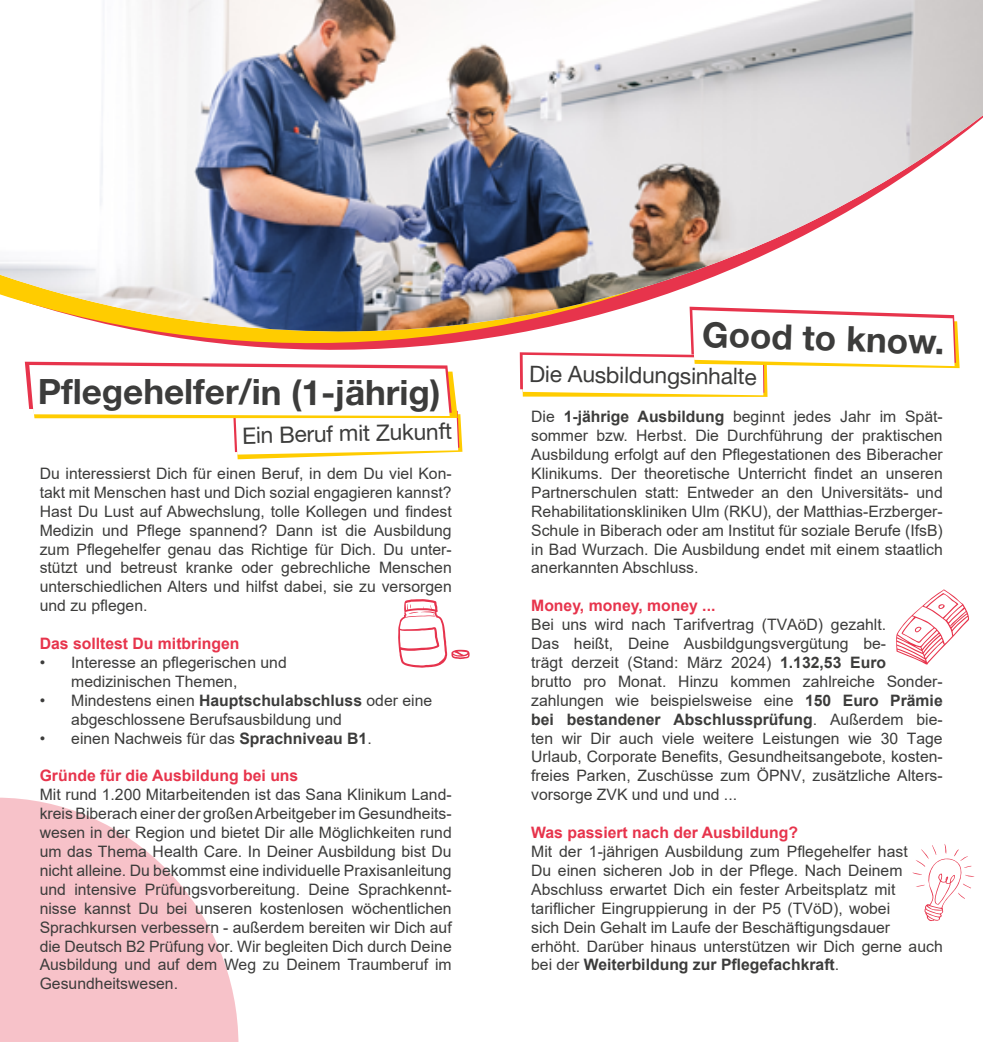
<style>
.page{position:relative;width:983px;height:1042px;background:#fff}
.page>*{position:absolute;margin:0;border:0;box-sizing:border-box;transform-origin:0 0}
.t1{font:700 35px "Helvetica Neue LT Pro";letter-spacing:-.005em;color:#3c3c3b}
.t2{font:22.75px "Helvetica Neue LT Pro";color:#3c3c3b}
.t3{font:15.75px/18.9px "Arial";color:#3c3c3b}
.t4{font:700 15.75px "Arial";color:#e7344c}
.s1{font-weight:700}
</style>
<div class="page">
<svg style="left:0;top:797px;width:239px;height:245px"></svg>
<svg style="left:896px;top:589px;width:73px;height:75px"></svg>
<svg style="left:912px;top:844px;width:62px;height:77px"></svg>
<svg style="left:398px;top:599px;width:72px;height:69px"></svg>
<svg style="left:27px;top:390px;width:741px;height:70px"></svg>
<img style="left:0;top:0;width:982px;height:390px">
<h1 class="t1" style="left:38px;top:370px;width:404px">Pflegehelfer/in (1-jährig)</h1>
<h2 class="t2" style="left:242px;top:421px;width:211px;rotate:-1deg">Ein Beruf mit Zukunft</h2>
<p class="t3" style="left:40px;top:464px;width:413px;text-align:justify">Du interessierst Dich für einen Beruf, in dem Du viel Kon&shy;takt mit Menschen hast und Dich sozial engagieren kannst?<br>Hast Du Lust auf Abwechslung, tolle Kollegen und findest Medizin und Pflege spannend? Dann ist die Ausbildung zum Pflegehelfer genau das Richtige für Dich. Du unter&shy;stützt und betreust kranke oder gebrechliche Menschen unterschiedlichen Alters und hilfst dabei, sie zu versorgen und zu pflegen.</p>
<p class="t4" style="left:40px;top:632px;width:201px">Das solltest Du mitbringen</p>
<p class="t3" style="left:71px;top:653px;width:217px;text-indent:-32px">• Interesse an pflegerischen und medizinischen Themen,</p>
<p class="t3" style="left:71px;top:691px;width:362px;text-indent:-32px">• Mindestens einen <span class="s1">Hauptschulabschluss</span> oder eine abgeschlossene Berufsausbildung und</p>
<p class="t3" style="left:40px;top:728px;width:333px">• einen Nachweis für das <span class="s1">Sprachniveau B1</span>.</p>
<p class="t4" style="left:40px;top:765px;width:260px">Gründe für die Ausbildung bei uns</p>
<p class="t3" style="left:40px;top:785px;width:413px">Mit rund 1.200 Mitarbeitenden ist das Sana Klinikum Land--- kreis Biberach einer der großen Arbeitgeber im Gesundheits&shy;wesen in der Region und bietet Dir alle Möglichkeiten rund um das Thema Health Care. In Deiner Ausbildung bist Du nicht alleine. Du bekommst eine individuelle Praxisanleitung und intensive Prüfungsvorbereitung. Deine Sprachkennt&shy;nisse kannst Du bei unseren kostenlosen wöchentlichen Sprachkursen verbessern - außerdem bereiten wir Dich auf die Deutsch B2 Prüfung vor. Wir begleiten Dich durch Deine Ausbildung und auf dem Weg zu Deinem Traumberuf im Gesundheitswesen.</p>
<h1 class="t1" style="left:702px;top:312px;width:244px;rotate:2deg">Good to know.</h1>
<h2 class="t2" style="left:529px;top:359px;width:229px;rotate:1deg">Die Ausbildungsinhalte</h2>
<p class="t3" style="left:531px;top:407px;width:413px;text-align:justify">Die <span class="s1">1-jährige Ausbildung</span> beginnt jedes Jahr im Spät&shy;sommer bzw. Herbst. Die Durchführung der praktischen Ausbildung erfolgt auf den Pflegestationen des Biberacher Klinikums. Der theoretische Unterricht findet an unseren Partnerschulen statt: Entweder an den Universitäts- und Rehabilitationskliniken Ulm (RKU), der Matthias-Erzberger-Schule in Biberach oder am Institut für soziale Berufe (IfsB) in Bad Wurzach. Die Ausbildung endet mit einem staatlich anerkannten Abschluss.</p>
<p class="t4" style="left:531px;top:594px;width:186px">Money, money, money ...</p>
<p class="t3" style="left:531px;top:615px;width:413px">Bei uns wird nach Tarifvertrag (TVAöD) gezahlt.<br>Das heißt, Deine Ausbildgungsvergütung be-<br>trägt derzeit (Stand: März 2024) <span class="s1">1.132,53 Euro<br></span>brutto pro Monat. Hinzu kommen zahlreiche Sonder&shy;zahlungen wie beispielsweise eine <span class="s1">150 Euro Prämie bei bestandener Abschlussprüfung</span>. Außerdem bie&shy;ten wir Dir auch viele weitere Leistungen wie 30 Tage Urlaub, Corporate Benefits, Gesundheitsangebote, kosten&shy;freies Parken, Zuschüsse zum ÖPNV, zusätzliche Alters&shy;vorsorge ZVK und und und ...</p>
<p class="t4" style="left:531px;top:821px;width:268px">Was passiert nach der Ausbildung?</p>
<p class="t3" style="left:531px;top:842px;width:413px">Mit der 1-jährigen Ausbildung zum Pflegehelfer hast<br>Du einen sicheren Job in der Pflege. Nach Deinem Abschluss erwartet Dich ein fester Arbeitsplatz mit tariflicher Eingruppierung in der P5 (TVöD), wobei<br>sich Dein Gehalt im Laufe der Beschäftigungsdauer erhöht. Darüber hinaus unterstützen wir Dich gerne auch bei der <span class="s1">Weiterbildung zur Pflegefachkraft</span>.</p>
</div>
